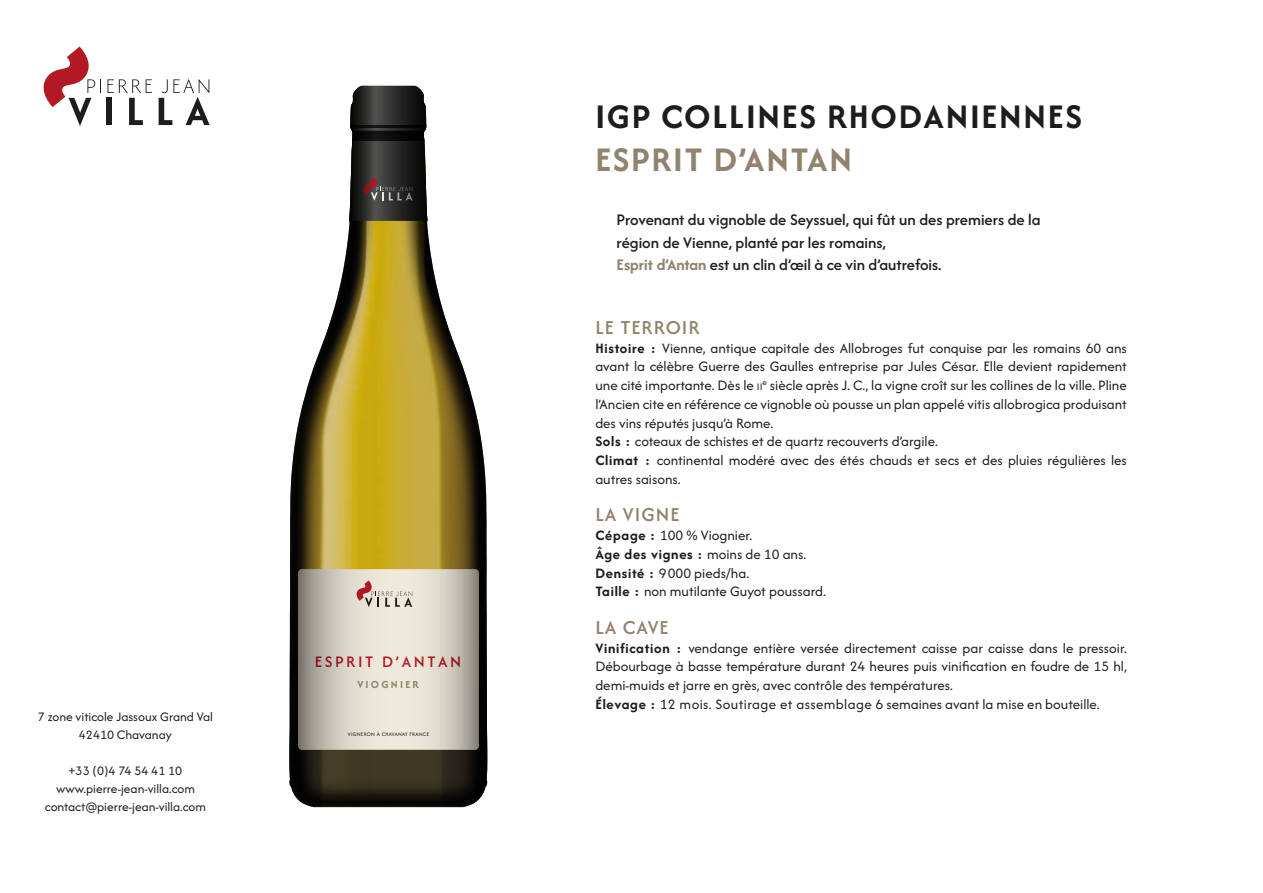
<style>
.page{position:relative;width:1263px;height:893px;background:#fff}
.page>*{position:absolute;margin:0;border:0;box-sizing:border-box;transform-origin:0 0}
.t1{font:700 36px "Afacad Flux";letter-spacing:.05em;color:#1d1d1b}
.t2{font:700 36px "Afacad Flux";letter-spacing:.05em;color:#91836e}
.Style_de_paragraphe_2{font:500 20.7px "Afacad Flux";letter-spacing:.05em;color:#91836e}
.Style_de_paragraphe_3{font:500 16.8px/22.5px "Afacad Flux";color:#1d1d1b}
.t3{font:500 16.8px "Afacad Flux";letter-spacing:.155em;color:#b31924}
.t4{font:15px/18.8px "Afacad Flux";color:#1d1d1b;text-align:justify}
.t5{font:700 15px "Afacad Flux";letter-spacing:.05em;color:#1d1d1b}
.t6{font:13.5px "Afacad Flux";color:#1d1d1b}
.t7{font:700 11.25px "Afacad Flux";letter-spacing:.2em;color:#91836e}
.t8{font:5.55px "Afacad Flux";letter-spacing:.05em;color:#1d1d1b}
.s1{font-weight:700;color:#91836e}
.s2{font-weight:700}
.s3{font-size:10.5px}
.s4{font-weight:400}
</style>
<div class="page">
<svg style="left:43px;top:47px;width:58px;height:78px"></svg>
<div style="left:106px;top:98px;width:6px;height:27px;background:#1d1d1b"></div>
<svg style="left:107px;top:79px;width:45px;height:46px"></svg>
<svg style="left:159px;top:79px;width:51px;height:46px"></svg>
<img style="left:289px;top:215px;width:198px;height:592px">
<svg style="left:349px;top:86px;width:78px;height:135px"></svg>
<svg style="left:298px;top:569px;width:181px;height:181px"></svg>
<p class="t6" style="left:38px;top:708px;width:177px">7 zone viticole Jassoux Grand Val</p>
<p class="t6" style="left:79px;top:726px;width:95px">42410 Chavanay</p>
<p class="t6" style="left:69px;top:762px;width:115px">+33 (0)4 74 54 41 10</p>
<p class="t6" style="left:56px;top:780px;width:140px">www.pierre-jean-villa.com</p>
<p class="t6" style="left:45px;top:798px;width:162px">contact@pierre-jean-villa.com</p>
<p class="t3" style="left:315px;top:651px;width:148px">ESPRIT D’ANTAN</p>
<p class="t7" style="left:357px;top:677px;width:63px">VIOGNIER</p>
<p class="t8" style="left:348px;top:730px;width:83px">VIGNERON À CHAVANAY FRANCE</p>
<p class="t1" style="left:595px;top:93px;width:488px">IGP COLLINES RHODANIENNES</p>
<p class="t2" style="left:595px;top:136px;width:258px">ESPRIT D’ANTAN</p>
<p class="Style_de_paragraphe_3" style="left:617px;top:208px;width:425px">Provenant du vignoble de Seyssuel, qui fût un des premiers de la région de Vienne, planté par les romains,<br><span class="s1">Esprit d’Antan</span> est un clin d’œil à ce vin d’autrefois.</p>
<p class="Style_de_paragraphe_2" style="left:595px;top:314px;width:106px">LE TERROIR</p>
<p class="t4" style="left:595px;top:338px;width:533px"><span class="s2">Histoire :</span> Vienne, antique capitale des Allobroges fut conquise par les romains 60 ans avant la célèbre Guerre des Gaulles entreprise par Jules César. Elle devient rapidement une cité importante. Dès le <span class="s3">ii</span><sup>e</sup> siècle après J. C., la vigne croît sur les collines de la ville. Pline l’Ancien cite en référence ce vignoble où pousse un plan appelé vitis allobrogica produisant des vins réputés jusqu’à Rome.</p>
<p class="t4" style="left:595px;top:432px;width:344px"><span class="s2">Sols :</span> coteaux de schistes et de quartz recouverts d’argile.</p>
<p class="t4" style="left:595px;top:451px;width:533px"><span class="s2">Climat :</span> continental modéré avec des étés chauds et secs et des pluies régulières les autres saisons.</p>
<p class="Style_de_paragraphe_2" style="left:595px;top:501px;width:86px">LA VIGNE</p>
<p class="t4" style="left:595px;top:526px;width:158px"><span class="s2">Cépage :</span> 100 % Viognier.</p>
<p class="t5" style="left:595px;top:544px;width:212px">Âge des vignes : <span class="s4">moins de 10 ans.</span></p>
<p class="t4" style="left:595px;top:563px;width:155px"><span class="s2">Densité :</span> 9 000 pieds/ha.</p>
<p class="t4" style="left:595px;top:582px;width:232px"><span class="s2">Taille :</span> non mutilante Guyot poussard.</p>
<p class="Style_de_paragraphe_2" style="left:595px;top:614px;width:75px">LA CAVE</p>
<p class="t4" style="left:595px;top:638px;width:533px"><span class="s2">Vinification :</span> vendange entière versée directement caisse par caisse dans le pressoir.<br>Débourbage à basse température durant 24 heures puis vinification en foudre de 15 hl, demi-muids et jarre en grès, avec contrôle des températures.</p>
<p class="t4" style="left:595px;top:695px;width:506px"><span class="s2">Élevage :</span> 12 mois. Soutirage et assemblage 6 semaines avant la mise en bouteille.</p>
</div>
